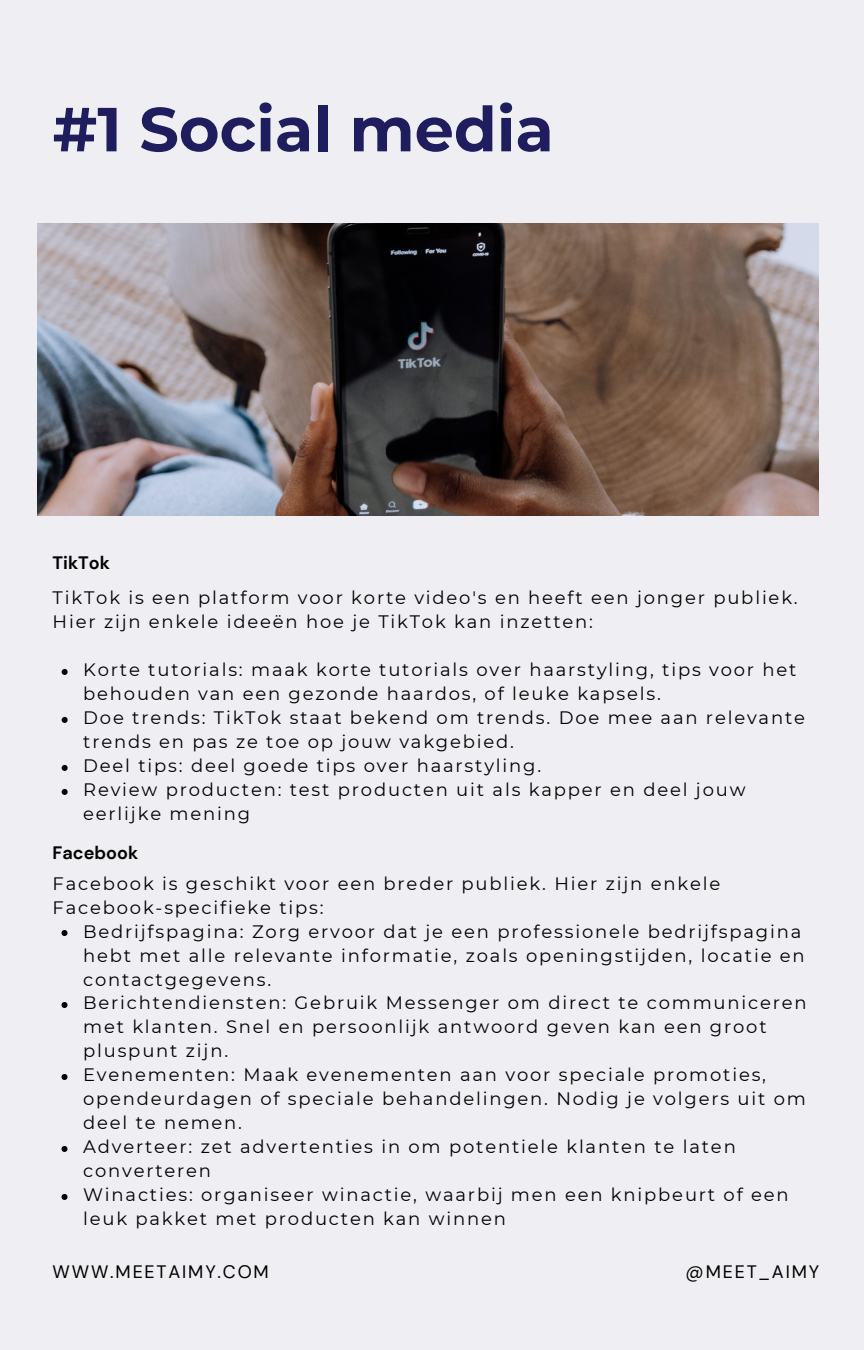
<style>
.page{position:relative;width:864px;height:1350px;background:#efeff3}
.page>*{position:absolute;margin:0;border:0;box-sizing:border-box;transform-origin:0 0}
.t1{font:700 62.1px "Montserrat";color:#1f1d5d}
.t2{font:18px/24.1px "Montserrat";letter-spacing:.1em;color:#000}
.t3{font:18px "DM Sans";letter-spacing:.1em;color:#000}
.t4{font:700 18px "DM Sans";color:#000}
</style>
<div class="page">
<img style="left:38px;top:224px;width:781px;height:292px">
<svg style="left:62px;top:669px;width:6px;height:6px"></svg>
<svg style="left:62px;top:717px;width:6px;height:6px"></svg>
<svg style="left:62px;top:765px;width:6px;height:6px"></svg>
<svg style="left:62px;top:789px;width:6px;height:6px"></svg>
<svg style="left:62px;top:930px;width:6px;height:6px"></svg>
<svg style="left:62px;top:1002px;width:6px;height:6px"></svg>
<svg style="left:62px;top:1074px;width:6px;height:6px"></svg>
<svg style="left:62px;top:1146px;width:6px;height:6px"></svg>
<svg style="left:62px;top:1194px;width:6px;height:6px"></svg>
<p class="t1" style="left:53px;top:91px;width:503px">#1 Social media</p>
<p class="t4" style="left:53px;top:552px;width:59px">TikTok</p>
<p class="t2" style="left:53px;top:586px;width:747px">TikTok is een platform voor korte video's en heeft een jonger publiek.<br>Hier zijn enkele ideeën hoe je TikTok kan inzetten:</p>
<p class="t2" style="left:83px;top:658px;width:715px">Korte tutorials: maak korte tutorials over haarstyling, tips voor het behouden van een gezonde haardos, of leuke kapsels.</p>
<p class="t2" style="left:83px;top:706px;width:723px">Doe trends: TikTok staat bekend om trends. Doe mee aan relevante trends en pas ze toe op jouw vakgebied.</p>
<p class="t2" style="left:83px;top:754px;width:459px">Deel tips: deel goede tips over haarstyling.</p>
<p class="t2" style="left:83px;top:778px;width:664px">Review producten: test producten uit als kapper en deel jouw eerlijke mening</p>
<p class="t4" style="left:53px;top:841px;width:87px">Facebook</p>
<p class="t2" style="left:53px;top:871px;width:669px">Facebook is geschikt voor een breder publiek. Hier zijn enkele<br>Facebook-specifieke tips:</p>
<p class="t2" style="left:83px;top:919px;width:723px">Bedrijfspagina: Zorg ervoor dat je een professionele bedrijfspagina hebt met alle relevante informatie, zoals openingstijden, locatie en contactgegevens.</p>
<p class="t2" style="left:83px;top:991px;width:725px">Berichtendiensten: Gebruik Messenger om direct te communiceren met klanten. Snel en persoonlijk antwoord geven kan een groot pluspunt zijn.</p>
<p class="t2" style="left:83px;top:1063px;width:724px">Evenementen: Maak evenementen aan voor speciale promoties, opendeurdagen of speciale behandelingen. Nodig je volgers uit om deel te nemen.</p>
<p class="t2" style="left:83px;top:1135px;width:654px">Adverteer: zet advertenties in om potentiele klanten te laten converteren</p>
<p class="t2" style="left:83px;top:1183px;width:707px">Winacties: organiseer winactie, waarbij men een knipbeurt of een leuk pakket met producten kan winnen</p>
<p class="t3" style="left:53px;top:1261px;width:218px">WWW.MEETAIMY.COM</p>
<p class="t3" style="left:686px;top:1261px;width:135px">@MEET_AIMY</p>
</div>
